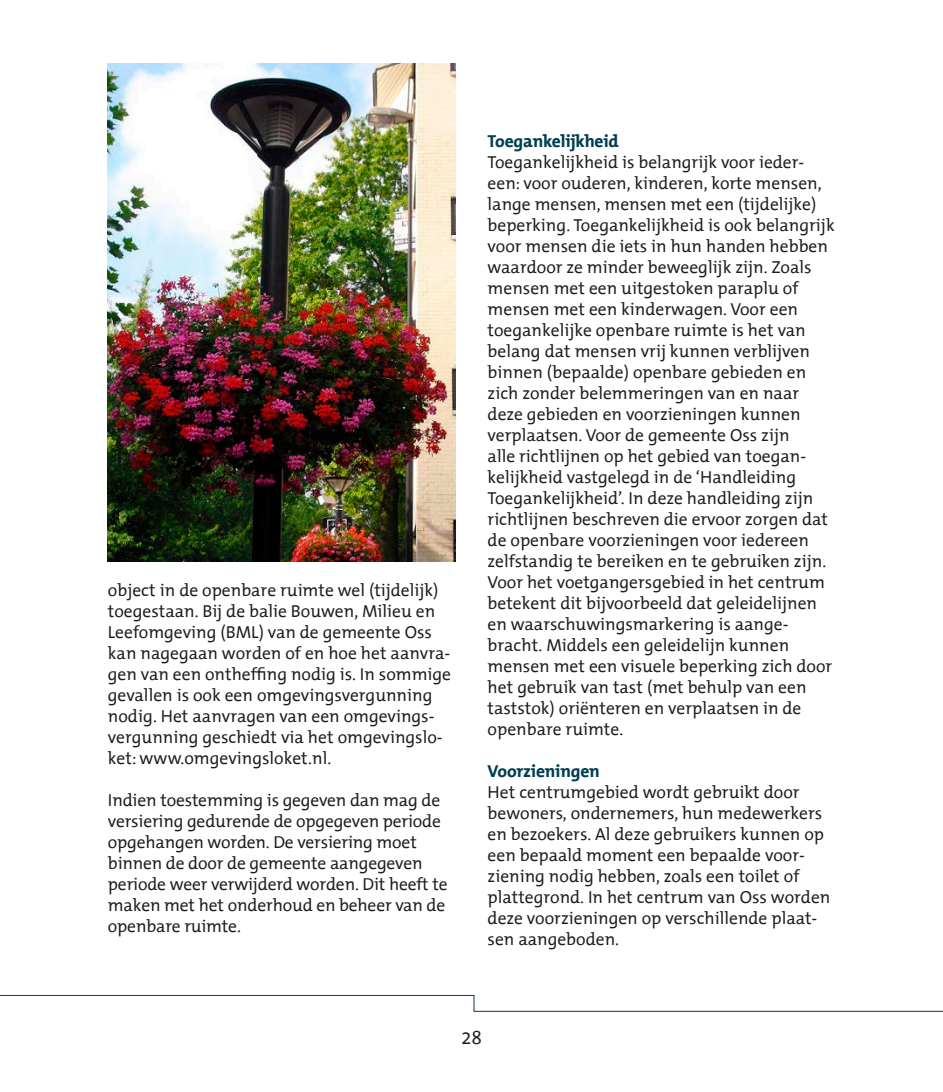
<style>
.page{position:relative;width:943px;height:1092px;background:#fff}
.page>*{position:absolute;margin:0;border:0;box-sizing:border-box;transform-origin:0 0}
.t1{font:19.25px "The Mix Office";color:#1d1d1b}
.t2{font:17.5px/21px "The Mix Office";color:#1d1d1b}
.t3{font:700 17.5px "The Mix Office";letter-spacing:-.01em;color:#003e52}
</style>
<div class="page">
<svg style="left:0;top:994px;width:943px;height:18px"></svg>
<img style="left:108px;top:63px;width:347px;height:498px">
<p class="t2" style="left:108px;top:580px;width:345px">object in de openbare ruimte wel (tijdelijk) toegestaan. Bij de balie Bouwen, Milieu en Leefomgeving (BML) van de gemeente Oss kan nagegaan worden of en hoe het aanvra&shy;gen van een ontheffing nodig is. In sommige gevallen is ook een omgevingsvergunning nodig. Het aanvragen van een omgevings&shy;vergunning geschiedt via het omgevingslo&shy;ket: www.omgevingsloket.nl.</p>
<p class="t2" style="left:108px;top:790px;width:341px">Indien toestemming is gegeven dan mag de versiering gedurende de opgegeven periode opgehangen worden. De versiering moet binnen de door de gemeente aangegeven periode weer verwijderd worden. Dit heeft te maken met het onderhoud en beheer van de openbare ruimte.</p>
<p class="t3" style="left:487px;top:132px;width:133px">Toegankelijkheid</p>
<p class="t2" style="left:487px;top:152px;width:348px">Toegankelijkheid is belangrijk voor ieder&shy;een: voor ouderen, kinderen, korte mensen, lange mensen, mensen met een (tijdelijke) beperking. Toegankelijkheid is ook belangrijk voor mensen die iets in hun handen hebben waardoor ze minder beweeglijk zijn. Zoals mensen met een uitgestoken paraplu of mensen met een kinderwagen. Voor een toegankelijke openbare ruimte is het van belang dat mensen vrij kunnen verblijven binnen (bepaalde) openbare gebieden en zich zonder belemmeringen van en naar deze gebieden en voorzieningen kunnen verplaatsen. Voor de gemeente Oss zijn<br>alle richtlijnen op het gebied van toegan&shy;kelijkheid vastgelegd in de ‘Handleiding Toegankelijkheid’. In deze handleiding zijn richtlijnen beschreven die ervoor zorgen dat de openbare voorzieningen voor iedereen zelfstandig te bereiken en te gebruiken zijn.<br>Voor het voetgangersgebied in het centrum betekent dit bijvoorbeeld dat geleidelijnen en waarschuwingsmarkering is aange&shy;bracht. Middels een geleidelijn kunnen mensen met een visuele beperking zich door het gebruik van tast (met behulp van een taststok) oriënteren en verplaatsen in de openbare ruimte.</p>
<p class="t3" style="left:487px;top:762px;width:114px">Voorzieningen</p>
<p class="t2" style="left:487px;top:782px;width:344px">Het centrumgebied wordt gebruikt door bewoners, ondernemers, hun medewerkers en bezoekers. Al deze gebruikers kunnen op een bepaald moment een bepaalde voor&shy;ziening nodig hebben, zoals een toilet of plattegrond. In het centrum van Oss worden deze voorzieningen op verschillende plaat&shy;sen aangeboden.</p>
<p class="t1" style="left:461px;top:1027px;width:22px">28</p>
</div>
